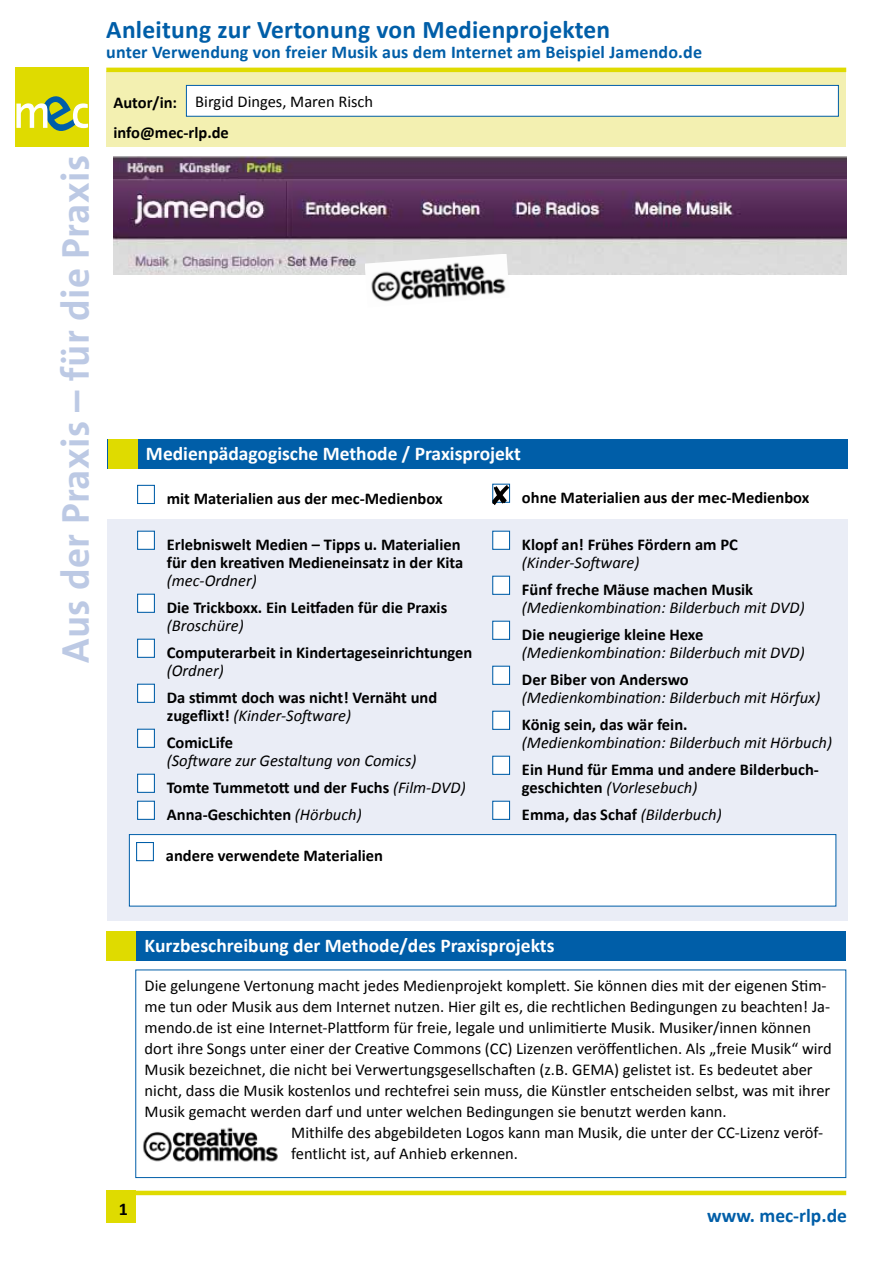
<style>
.page{position:relative;width:893px;height:1263px;background:#fff}
.page>*{position:absolute;margin:0;border:0;box-sizing:border-box;transform-origin:0 0}
.t1{font:700 39px "The Sans B7";letter-spacing:.01em;color:#bcc9e4}
.t2{font:700 25.5px "Calibri";letter-spacing:.01em;color:#005ea8}
.t3{font:700 19.5px "Calibri";color:#fff}
.t4{font:700 19.5px "Calibri";color:#005ea8}
.t5{font:700 18px "Calibri";letter-spacing:.01em;color:#005ea8}
.t6{font:700 18px "Calibri";color:#000}
.t7{font:16.5px "Calibri";color:#000}
.t8{font:700 16.5px/18px "Calibri";color:#000}
.t9{font:italic 16.5px/27px "Calibri";color:#000}
.s1{font-weight:400;font-style:italic}
.s2{font-weight:700;font-style:normal}
</style>
<div class="page">
<div style="left:106px;top:71px;width:740px;height:76px;background:#f3f0b1"></div>
<hr style="left:106px;top:68px;width:740px;height:4px;background:#dfdb00">
<div style="left:16px;top:68px;width:73px;height:79px;background:#dfdb00"></div>
<svg style="left:16px;top:96px;width:72px;height:35px"></svg>
<hr style="left:106px;top:1191px;width:740px;height:4px;background:#dfdb00">
<div style="left:106px;top:1191px;width:30px;height:32px;background:#dfdb00"></div>
<div style="left:108px;top:439px;width:740px;height:30px;background:#005ea8"></div>
<div style="left:108px;top:439px;width:29px;height:30px;background:#dfdb00"></div>
<div style="left:137px;top:485px;width:18px;height:19px;background:#fff;border:1px solid #005ea8"></div>
<svg style="left:492px;top:484px;width:18px;height:19px"></svg>
<svg style="left:492px;top:485px;width:17px;height:20px"></svg>
<div style="left:108px;top:519px;width:740px;height:402px;background:#eaedf6"></div>
<div style="left:129px;top:834px;width:707px;height:72px;background:#fff;border:1px solid #005ea8"></div>
<div style="left:137px;top:531px;width:18px;height:19px;background:#fff;border:1px solid #005ea8"></div>
<div style="left:137px;top:594px;width:18px;height:19px;background:#fff;border:1px solid #005ea8"></div>
<div style="left:137px;top:639px;width:18px;height:19px;background:#fff;border:1px solid #005ea8"></div>
<div style="left:137px;top:684px;width:18px;height:19px;background:#fff;border:1px solid #005ea8"></div>
<div style="left:137px;top:729px;width:18px;height:19px;background:#fff;border:1px solid #005ea8"></div>
<div style="left:137px;top:774px;width:18px;height:19px;background:#fff;border:1px solid #005ea8"></div>
<div style="left:137px;top:801px;width:18px;height:19px;background:#fff;border:1px solid #005ea8"></div>
<div style="left:492px;top:531px;width:18px;height:19px;background:#fff;border:1px solid #005ea8"></div>
<div style="left:492px;top:576px;width:18px;height:19px;background:#fff;border:1px solid #005ea8"></div>
<div style="left:492px;top:621px;width:18px;height:19px;background:#fff;border:1px solid #005ea8"></div>
<div style="left:492px;top:666px;width:18px;height:19px;background:#fff;border:1px solid #005ea8"></div>
<div style="left:492px;top:711px;width:18px;height:19px;background:#fff;border:1px solid #005ea8"></div>
<div style="left:492px;top:756px;width:18px;height:19px;background:#fff;border:1px solid #005ea8"></div>
<div style="left:492px;top:801px;width:18px;height:19px;background:#fff;border:1px solid #005ea8"></div>
<div style="left:136px;top:842px;width:18px;height:19px;background:#fff;border:1px solid #005ea8"></div>
<div style="left:106px;top:931px;width:740px;height:30px;background:#005ea8"></div>
<div style="left:106px;top:931px;width:30px;height:30px;background:#dfdb00"></div>
<div style="left:135px;top:969px;width:711px;height:209px;border:1px solid #005ea8"></div>
<div style="left:186px;top:85px;width:652px;height:31px;background:#fff"></div>
<div style="left:186px;top:85px;width:653px;height:32px;border:1px solid #005ea8"></div>
<img style="left:113px;top:156px;width:733px;height:118px">
<img style="left:365px;top:254px;width:145px;height:48px">
<img style="left:143px;top:1127px;width:135px;height:35px">
<h1 class="t1" style="left:55px;top:663px;width:509px;rotate:-90deg">Aus der Praxis – für die Praxis</h1>
<h2 class="t2" style="left:106px;top:14px;width:505px">Anleitung zur Vertonung von Medienprojekten</h2>
<p class="t5" style="left:106px;top:41px;width:597px">unter Verwendung von freier Musik aus dem Internet am Beispiel Jamendo.de</p>
<p class="t7" style="left:195px;top:91px;width:179px">Birgid Dinges, Maren Risch</p>
<p class="t8" style="left:113px;top:86px;width:117px;line-height:30.5px">Autor/in: info@mec-rlp.de</p>
<p class="t3" style="left:146px;top:441px;width:376px">Medienpädagogische Methode / Praxisprojekt</p>
<p class="t8" style="left:167px;top:489px;width:277px">mit Materialien aus der mec-Medienbox</p>
<p class="t8" style="left:522px;top:488px;width:289px">ohne Materialien aus der mec-Medienbox</p>
<p class="t8" style="left:167px;top:535px;width:298px">Erlebniswelt Medien – Tipps u. Materialien für den kreativen Medieneinsatz in der Kita</p>
<p class="t9" style="left:167px;top:566px;width:91px">(mec-Ordner)</p>
<p class="t8" style="left:167px;top:598px;width:282px">Die Trickboxx. Ein Leitfaden für die Praxis</p>
<p class="t9" style="left:167px;top:611px;width:78px">(Broschüre)</p>
<p class="t8" style="left:167px;top:643px;width:307px">Computerarbeit in Kindertageseinrichtungen</p>
<p class="t9" style="left:167px;top:656px;width:58px">(Ordner)</p>
<p class="t8" style="left:167px;top:688px;width:272px">Da stimmt doch was nicht! Vernäht und zugeflixt! <span class="s1">(Kinder-Software)</span></p>
<p class="t8" style="left:167px;top:733px;width:68px">ComicLife</p>
<p class="t9" style="left:167px;top:746px;width:300px">(Software zur Gestaltung von Comics)<br><span class="s2">Tomte Tummetott und der Fuchs</span> (Film-DVD)<br><span class="s2">Anna-Geschichten</span> (Hörbuch)</p>
<p class="t8" style="left:522px;top:535px;width:217px">Klopf an! Frühes Fördern am PC</p>
<p class="t9" style="left:522px;top:548px;width:119px">(Kinder-Software)</p>
<p class="t8" style="left:522px;top:580px;width:233px">Fünf freche Mäuse machen Musik</p>
<p class="t9" style="left:522px;top:593px;width:284px">(Medienkombination: Bilderbuch mit DVD)</p>
<p class="t8" style="left:522px;top:625px;width:183px">Die neugierige kleine Hexe</p>
<p class="t9" style="left:522px;top:638px;width:284px">(Medienkombination: Bilderbuch mit DVD)</p>
<p class="t8" style="left:522px;top:670px;width:168px">Der Biber von Anderswo</p>
<p class="t9" style="left:522px;top:683px;width:300px">(Medienkombination: Bilderbuch mit Hörfux)</p>
<p class="t8" style="left:522px;top:715px;width:167px">König sein, das wär fein.</p>
<p class="t9" style="left:522px;top:728px;width:312px">(Medienkombination: Bilderbuch mit Hörbuch)</p>
<p class="t8" style="left:522px;top:760px;width:298px">Ein Hund für Emma und andere Bilderbuch&shy;geschichten <span class="s1">(Vorlesebuch)</span></p>
<p class="t8" style="left:522px;top:805px;width:201px">Emma, das Schaf <span class="s1">(Bilderbuch)</span></p>
<p class="t8" style="left:166px;top:846px;width:219px">andere verwendete Materialien</p>
<p class="t6" style="left:119px;top:1197px;width:11px">1</p>
<p class="t3" style="left:145px;top:933px;width:411px">Kurzbeschreibung der Methode/des Praxisprojekts</p>
<p class="t7" style="left:145px;top:975px;width:683px">Die gelungene Vertonung macht jedes Medienprojekt komplett. Sie können dies mit der eigenen Stim-</p>
<p class="t7" style="left:145px;top:996px;width:687px">me tun oder Musik aus dem Internet nutzen. Hier gilt es, die rechtlichen Bedingungen zu beachten! Ja-</p>
<p class="t7" style="left:145px;top:1017px;width:668px">mendo.de ist eine Internet-Plattform für freie, legale und unlimitierte Musik. Musiker/innen können</p>
<p class="t7" style="left:145px;top:1038px;width:689px">dort ihre Songs unter einer der Creative Commons (CC) Lizenzen veröffentlichen. Als „freie Musik“ wird</p>
<p class="t7" style="left:145px;top:1059px;width:670px">Musik bezeichnet, die nicht bei Verwertungsgesellschaften (z.B. GEMA) gelistet ist. Es bedeutet aber</p>
<p class="t7" style="left:145px;top:1080px;width:687px">nicht, dass die Musik kostenlos und rechtefrei sein muss, die Künstler entscheiden selbst, was mit ihrer</p>
<p class="t7" style="left:145px;top:1101px;width:584px">Musik gemacht werden darf und unter welchen Bedingungen sie benutzt werden kann.</p>
<p class="t7" style="left:291px;top:1122px;width:533px">Mithilfe des abgebildeten Logos kann man Musik, die unter der CC-Lizenz veröf-</p>
<p class="t7" style="left:291px;top:1143px;width:228px">fentlicht ist, auf Anhieb erkennen.</p>
<p class="t4" style="left:707px;top:1203px;width:141px">www. mec-rlp.de</p>
</div>
